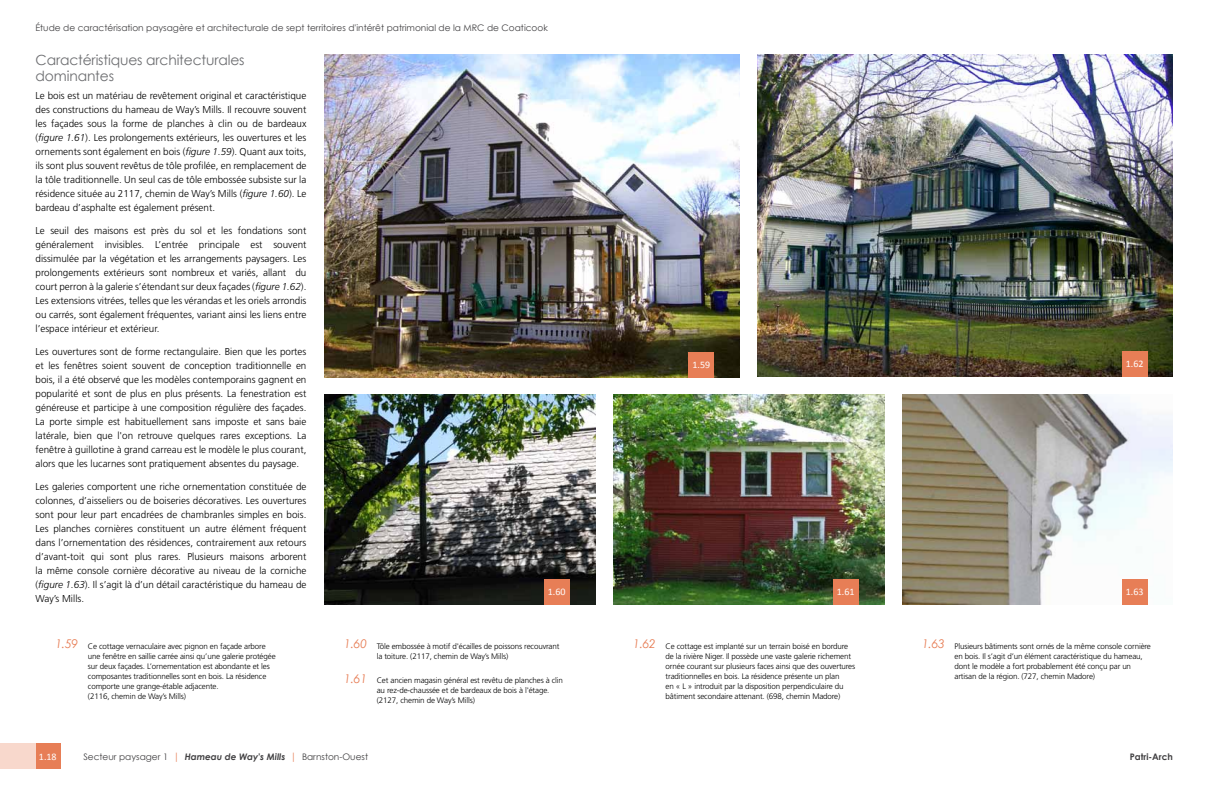
<style>
.page{position:relative;width:1224px;height:792px;background:#fff}
.page>*{position:absolute;margin:0;border:0;box-sizing:border-box;transform-origin:0 0}
.t1{font:14px/16px "Century Gothic";letter-spacing:-.01em;color:#6d6e71}
.t2{font:italic 12px "Century Gothic";letter-spacing:-.01em;color:#e77e56}
.t3{font:300 10px/14px "Frutiger LT Std";color:#000;text-align:justify}
.t4{font:10px "Calibri";color:#fff}
.t5{font:9px "Century Gothic";color:#414042}
.t6{font:700 9px "Century Gothic";color:#414042}
.t7{font:300 8px/10px "Frutiger LT Std";letter-spacing:-.015em;color:#000}
.s1{font-style:italic}
.s2{font-size:10px;color:#e98b67}
.s3{font-weight:700;font-style:italic}
</style>
<div class="page">
<div style="left:35px;top:743px;width:26px;height:26px;background:#e77e56"></div>
<div style="left:0;top:743px;width:36px;height:26px;background:#f8d8cc"></div>
<img style="left:324px;top:54px;width:416px;height:323px">
<img style="left:902px;top:394px;width:271px;height:210px">
<img style="left:324px;top:394px;width:272px;height:210px">
<img style="left:758px;top:54px;width:415px;height:322px">
<img style="left:613px;top:394px;width:271px;height:210px">
<div style="left:689px;top:352px;width:25px;height:25px;background:#e77e56"></div>
<div style="left:544px;top:579px;width:25px;height:25px;background:#e77e56"></div>
<div style="left:833px;top:579px;width:25px;height:25px;background:#e77e56"></div>
<div style="left:1122px;top:351px;width:26px;height:25px;background:#e77e56"></div>
<div style="left:1122px;top:579px;width:26px;height:25px;background:#e77e56"></div>
<p class="t5" style="left:35px;top:21px;width:514px">Étude de caractérisation paysagère et architecturale de sept territoires d'intérêt patrimonial de la MRC de Coaticook</p>
<h1 class="t1" style="left:36px;top:51px;width:211px">Caractéristiques architecturales dominantes</h1>
<p class="t3" style="left:36px;top:89px;width:272px">Le bois est un matériau de revêtement original et caractéristique des constructions du hameau de Way’s Mills. Il recouvre souvent les façades sous la forme de planches à clin ou de bardeaux (<span class="s1">figure 1.61</span>). Les prolongements extérieurs, les ouvertures et les ornements sont également en bois (<span class="s1">figure 1.59</span>). Quant aux toits, ils sont plus souvent revêtus de tôle profilée, en remplacement de la tôle traditionnelle. Un seul cas de tôle embossée subsiste sur la résidence située au 2117, chemin de Way’s Mills (<span class="s1">figure 1.60</span>). Le bardeau d’asphalte est également présent.</p>
<p class="t3" style="left:36px;top:224px;width:272px">Le seuil des maisons est près du sol et les fondations sont généralement invisibles. L’entrée principale est souvent dissimulée par la végétation et les arrangements paysagers. Les prolongements extérieurs sont nombreux et variés, allant du court perron à la galerie s’étendant sur deux façades (<span class="s1">figure 1.62</span>).<br>Les extensions vitrées, telles que les vérandas et les oriels arrondis ou carrés, sont également fréquentes, variant ainsi les liens entre l’espace intérieur et extérieur.</p>
<p class="t3" style="left:36px;top:345px;width:272px">Les ouvertures sont de forme rectangulaire. Bien que les portes et les fenêtres soient souvent de conception traditionnelle en bois, il a été observé que les modèles contemporains gagnent en popularité et sont de plus en plus présents. La fenestration est généreuse et participe à une composition régulière des façades.<br>La porte simple est habituellement sans imposte et sans baie latérale, bien que l'on retrouve quelques rares exceptions. La fenêtre à guillotine à grand carreau est le modèle le plus courant, alors que les lucarnes sont pratiquement absentes du paysage.</p>
<p class="t3" style="left:36px;top:480px;width:272px">Les galeries comportent une riche ornementation constituée de colonnes, d’aisseliers ou de boiseries décoratives. Les ouvertures sont pour leur part encadrées de chambranles simples en bois.<br>Les planches cornières constituent un autre élément fréquent dans l’ornementation des résidences, contrairement aux retours d’avant-toit qui sont plus rares. Plusieurs maisons arborent la même console cornière décorative au niveau de la corniche (<span class="s1">figure 1.63</span>). Il s’agit là d’un détail caractéristique du hameau de Way’s Mills.</p>
<p class="t4" style="left:693px;top:359px;width:19px">1.59</p>
<p class="t4" style="left:548px;top:586px;width:19px">1.60</p>
<p class="t4" style="left:837px;top:586px;width:19px">1.61</p>
<p class="t2" style="left:55px;top:635px;width:24px">1.59</p>
<p class="t7" style="left:666px;top:641px;width:191px">Ce cottage est implanté sur un terrain boisé en bordure de la rivière Niger. Il possède une vaste galerie richement ornée courant sur plusieurs faces ainsi que des ouvertures traditionnelles en bois. La résidence présente un plan<br>en « L » introduit par la disposition perpendiculaire du bâtiment secondaire attenant. (698, chemin Madore)</p>
<p class="t2" style="left:344px;top:635px;width:24px">1.60</p>
<p class="t7" style="left:377px;top:641px;width:184px">Tôle embossée à motif d'écailles de poissons recouvrant</p>
<p class="t2" style="left:633px;top:635px;width:24px">1.62</p>
<p class="t7" style="left:377px;top:651px;width:133px">la toiture. (2117, chemin de Way’s Mills)</p>
<p class="t7" style="left:88px;top:641px;width:189px">Ce cottage vernaculaire avec pignon en façade arbore une fenêtre en saillie carrée ainsi qu’une galerie protégée sur deux façades. L’ornementation est abondante et les composantes traditionnelles sont en bois. La résidence comporte une grange-étable adjacente.<br>(2116, chemin de Way’s Mills)</p>
<p class="t2" style="left:344px;top:670px;width:24px">1.61</p>
<p class="t7" style="left:377px;top:676px;width:188px">Cet ancien magasin général est revêtu de planches à clin au rez-de-chaussée et de bardeaux de bois à l'étage. (2127, chemin de Way’s Mills)</p>
<p class="t4" style="left:1126px;top:358px;width:19px">1.62</p>
<p class="t4" style="left:1126px;top:586px;width:19px">1.63</p>
<p class="t2" style="left:922px;top:635px;width:24px">1.63</p>
<p class="t7" style="left:955px;top:641px;width:198px">Plusieurs bâtiments sont ornés de la même console cornière en bois. Il s’agit d’un élément caractéristique du hameau, dont le modèle a fort probablement été conçu par un artisan de la région. (727, chemin Madore)</p>
<p class="t4" style="left:39px;top:750px;width:19px">1.18</p>
<p class="t5" style="left:83px;top:750px;width:286px">Secteur paysager 1 <span class="s2">|</span> <span class="s3">Hameau de Way's Mills</span> <span class="s2">|</span> Barnston-Ouest</p>
<p class="t6" style="left:1130px;top:750px;width:45px">Patri-Arch</p>
</div>
